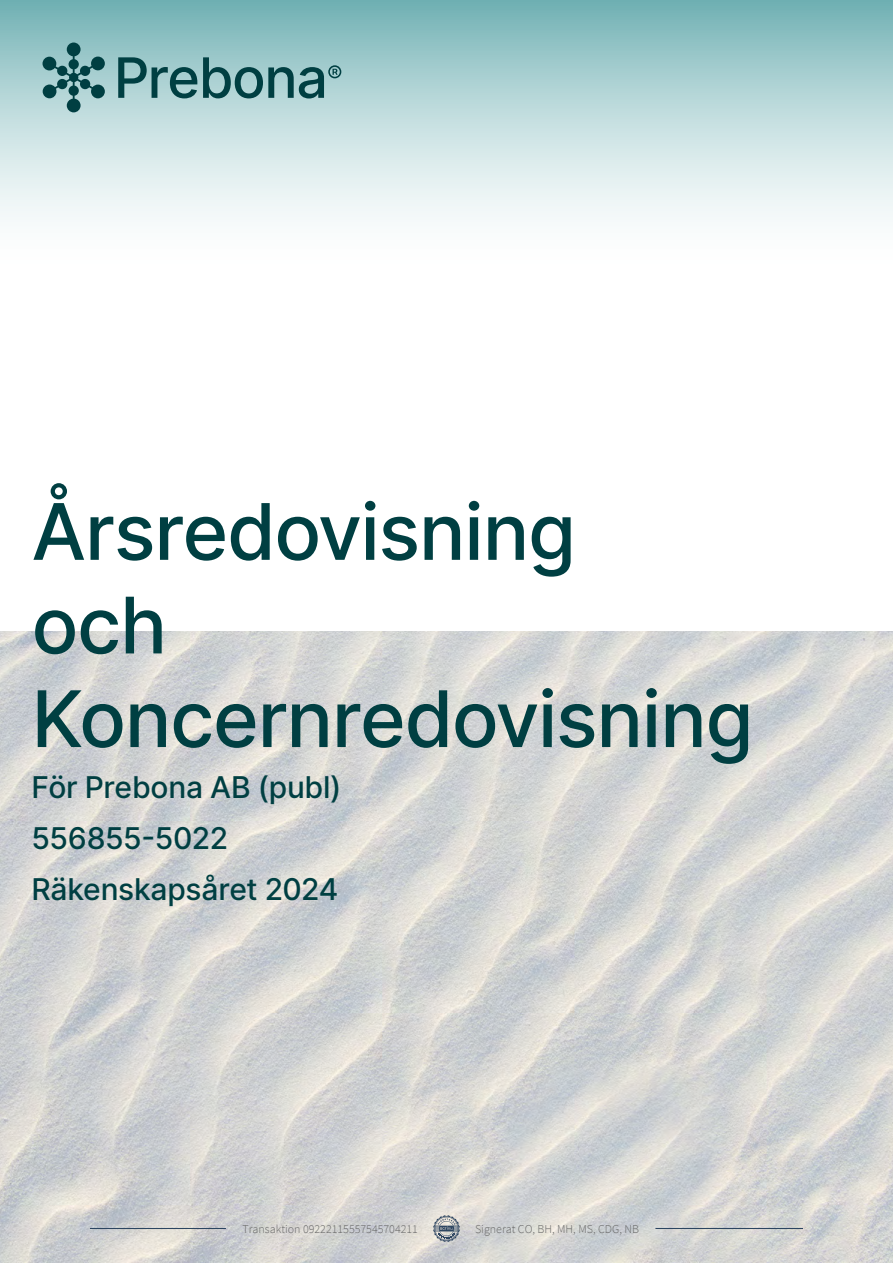
<style>
.page{position:relative;width:893px;height:1263px;background:#fff}
.page>*{position:absolute;margin:0;border:0;box-sizing:border-box;transform-origin:0 0}
.t1{font:500 78px/93.6px "Inter";letter-spacing:-.015em;color:#003f42}
.t2{font:500 30px/51px "Inter";letter-spacing:-.01em;color:#003f42}
.t3{font:300 12px "Source Sans Pro";color:#666}
</style>
<div class="page">
<img style="left:0;top:631px;width:893px;height:632px">
<svg style="left:0;top:0;width:893px;height:220px;background:#bbd9db"></svg>
<svg style="left:118px;top:57px;width:79px;height:41px;background:#69989b"></svg>
<svg style="left:203px;top:57px;width:138px;height:41px;background:#6e9ea0"></svg>
<svg style="left:43px;top:43px;width:62px;height:69px;background:#6c9c9e"></svg>
<svg style="left:433px;top:1215px;width:27px;height:27px"></svg>
<hr style="left:90px;top:1228px;width:136px;height:1px;background:#2c4560">
<hr style="left:655px;top:1228px;width:148px;height:1px;background:#2c4560">
<h1 class="t1" style="left:32px;top:483px;width:724px">Årsredovisning<br>och<br>Koncernredovisning</h1>
<h2 class="t2" style="left:32px;top:761px;width:312px">För Prebona AB (publ)<br>556855-5022<br>Räkenskapsåret 2024</h2>
<p class="t3" style="left:242px;top:1224px;width:177px">Transaktion 09222115557545704211</p>
<p class="t3" style="left:475px;top:1224px;width:165px">Signerat CO, BH, MH, MS, CDG, NB</p>
</div>
